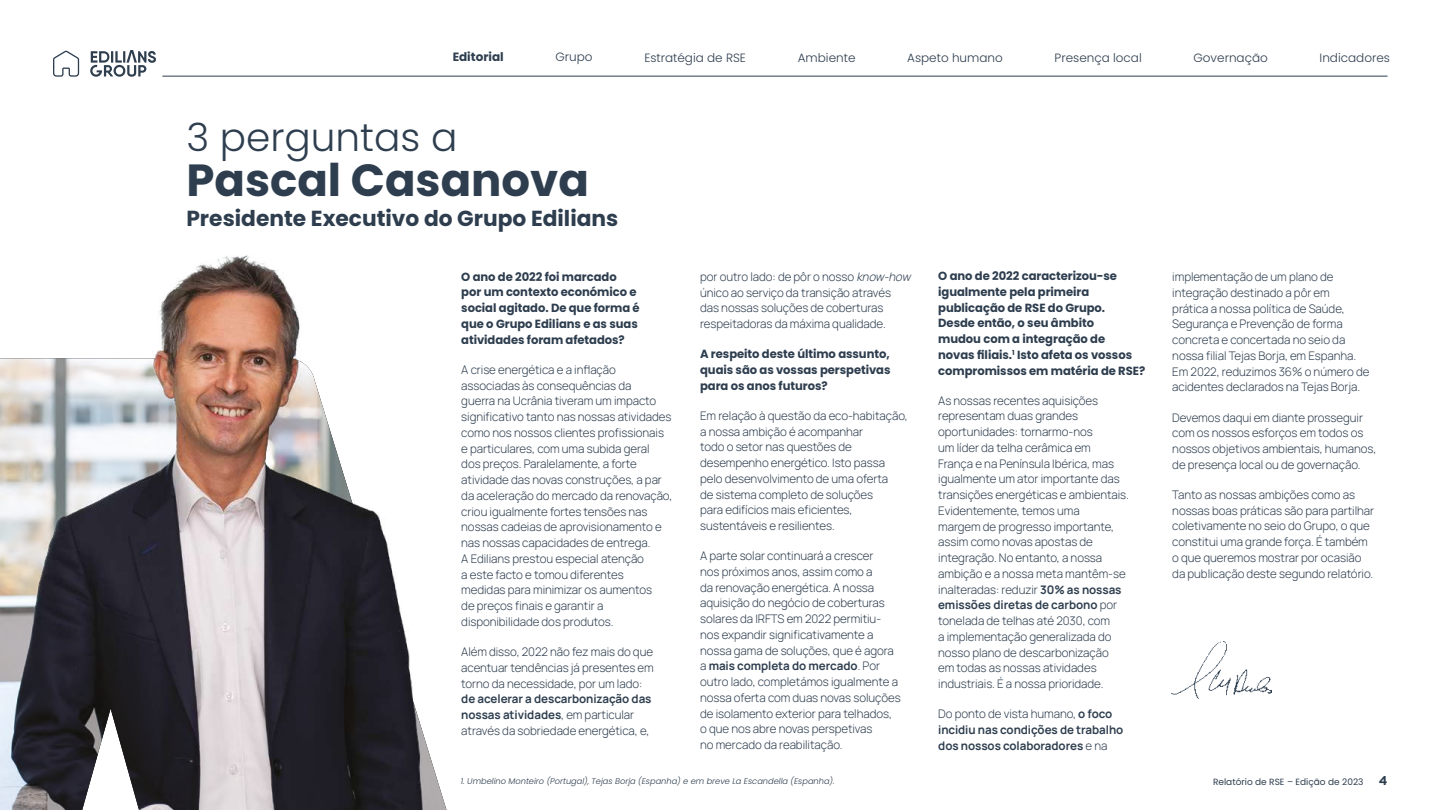
<style>
.page{position:relative;width:1440px;height:810px;background:#fff}
.page>*{position:absolute;margin:0;border:0;box-sizing:border-box;transform-origin:0 0}
.t1{font:700 45px "Poppins";color:#2e3e4f}
.t2{font:300 39px "Poppins";color:#2e3e4f}
.t3{font:700 21.75px "Poppins";color:#2e3e4f}
.t4{font:300 12px "Poppins";color:#2e3e4f}
.t5{font:700 12px "Poppins";color:#2e3e4f}
.t6{font:200 11.85px/15.8px "Manrope";letter-spacing:-.005em;color:#2e3e4f}
.t7{font:700 11.85px/15.8px "Poppins";letter-spacing:-.005em;color:#2e3e4f}
.t8{font:9px "Poppins";color:#2e3e4f}
.t9{font:italic 300 8.25px "Poppins";color:#2e3e4f}
.s1{font-style:italic}
.s2{font-family:"Gotham";font-weight:700;font-size:12.75px}
</style>
<div class="page">
<img style="left:0;top:255px;width:439px;height:555px">
<hr style="left:162px;top:76px;width:1226px;height:1px;background:#2e3e4f">
<svg style="left:90px;top:50px;width:66px;height:27px"></svg>
<svg style="left:53px;top:50px;width:27px;height:27px"></svg>
<img style="left:1172px;top:641px;width:100px;height:57px">
<p class="t5" style="left:453px;top:50px;width:53px">Editorial</p>
<p class="t4" style="left:556px;top:50px;width:39px">Grupo</p>
<p class="t4" style="left:644px;top:50px;width:103px">Estratégia de RSE</p>
<p class="t4" style="left:798px;top:50px;width:59px">Ambiente</p>
<p class="t4" style="left:907px;top:50px;width:97px">Aspeto humano</p>
<p class="t4" style="left:1055px;top:50px;width:89px">Presença local</p>
<p class="t4" style="left:1194px;top:50px;width:76px">Governação</p>
<p class="t4" style="left:1320px;top:50px;width:72px">Indicadores</p>
<h2 class="t2" style="left:186px;top:115px;width:273px">3 perguntas a</h2>
<h1 class="t1" style="left:186px;top:154px;width:404px">Pascal Casanova</h1>
<h3 class="t3" style="left:186px;top:205px;width:433px">Presidente Executivo do Grupo Edilians</h3>
<p class="t7" style="left:461px;top:269px;width:180px">O ano de 2022 foi marcado por um contexto económico e social agitado. De que forma é que o Grupo Edilians e as suas atividades foram afetados?</p>
<p class="t6" style="left:461px;top:361px;width:213px">A crise energética e a inflação associadas às consequências da<br>guerra na Ucrânia tiveram um impacto significativo tanto nas nossas atividades como nos nossos clientes profissionais e particulares, com uma subida geral<br>dos preços. Paralelamente, a forte atividade das novas construções, a par da aceleração do mercado da renovação, criou igualmente fortes tensões nas nossas cadeias de aprovisionamento e nas nossas capacidades de entrega.<br>A Edilians prestou especial atenção<br>a este facto e tomou diferentes<br>medidas para minimizar os aumentos<br>de preços finais e garantir a disponibilidade dos produtos.</p>
<p class="t6" style="left:461px;top:643px;width:194px">Além disso, 2022 não fez mais do que acentuar tendências já presentes em torno da necessidade, por um lado: de acelerar a descarbonização das nossas atividades, em particular através da sobriedade energética, e,</p>
<p class="t6" style="left:700px;top:268px;width:215px">por outro lado: de pôr o nosso <span class="s1">know-how </span>único ao serviço da transição através<br>das nossas soluções de coberturas respeitadoras da máxima qualidade.</p>
<p class="t7" style="left:700px;top:346px;width:192px;text-align:justify">A respeito deste último assunto, quais são as vossas perspetivas para os anos futuros?</p>
<p class="t6" style="left:700px;top:407px;width:209px">Em relação à questão da eco-habitação, a nossa ambição é acompanhar<br>todo o setor nas questões de desempenho energético. Isto passa pelo desenvolvimento de uma oferta<br>de sistema completo de soluções<br>para edifícios mais eficientes, sustentáveis e resilientes.</p>
<p class="t6" style="left:700px;top:548px;width:202px">A parte solar continuará a crescer<br>nos próximos anos, assim como a<br>da renovação energética. A nossa aquisição do negócio de coberturas solares da IRFTS em 2022 permitiu&shy;nos expandir significativamente a nossa gama de soluções, que é agora a mais completa do mercado. Por outro lado, completámos igualmente a nossa oferta com duas novas soluções de isolamento exterior para telhados, o que nos abre novas perspetivas<br>no mercado da reabilitação.</p>
<p class="t9" style="left:461px;top:776px;width:375px">1. Umbelino Monteiro (Portugal), Tejas Borja (Espanha) e em breve La Escandella (Espanha).</p>
<p class="t7" style="left:938px;top:268px;width:209px">O ano de 2022 caracterizou-se igualmente pela primeira publicação de RSE do Grupo.<br>Desde então, o seu âmbito<br>mudou com a integração de<br>novas filiais.<sup>1</sup> Isto afeta os vossos compromissos em matéria de RSE?</p>
<p class="t6" style="left:938px;top:392px;width:192px">As nossas recentes aquisições representam duas grandes oportunidades: tornarmo-nos<br>um líder da telha cerâmica em<br>França e na Península Ibérica, mas igualmente um ator importante das transições energéticas e ambientais.<br>Evidentemente, temos uma<br>margem de progresso importante, assim como novas apostas de integração. No entanto, a nossa ambição e a nossa meta mantêm-se inalteradas: reduzir 30% as nossas emissões diretas de carbono por tonelada de telhas até 2030, com<br>a implementação generalizada do nosso plano de descarbonização<br>em todas as nossas atividades industriais. É a nossa prioridade.</p>
<p class="t6" style="left:938px;top:706px;width:187px">Do ponto de vista humano, o foco incidiu nas condições de trabalho dos nossos colaboradores e na</p>
<p class="t6" style="left:1172px;top:268px;width:199px">implementação de um plano de integração destinado a pôr em<br>prática a nossa política de Saúde,<br>Segurança e Prevenção de forma concreta e concertada no seio da nossa filial Tejas Borja, em Espanha.<br>Em 2022, reduzimos 36% o número de acidentes declarados na Tejas Borja.</p>
<p class="t6" style="left:1172px;top:409px;width:206px">Devemos daqui em diante prosseguir com os nossos esforços em todos os nossos objetivos ambientais, humanos, de presença local ou de governação.</p>
<p class="t6" style="left:1172px;top:486px;width:203px">Tanto as nossas ambições como as nossas boas práticas são para partilhar coletivamente no seio do Grupo, o que constitui uma grande força. É também o que queremos mostrar por ocasião da publicação deste segundo relatório.</p>
<p class="t8" style="left:1213px;top:777px;width:176px">Relatório de RSE – Edição de 2023 <span class="s2">4</span></p>
</div>
